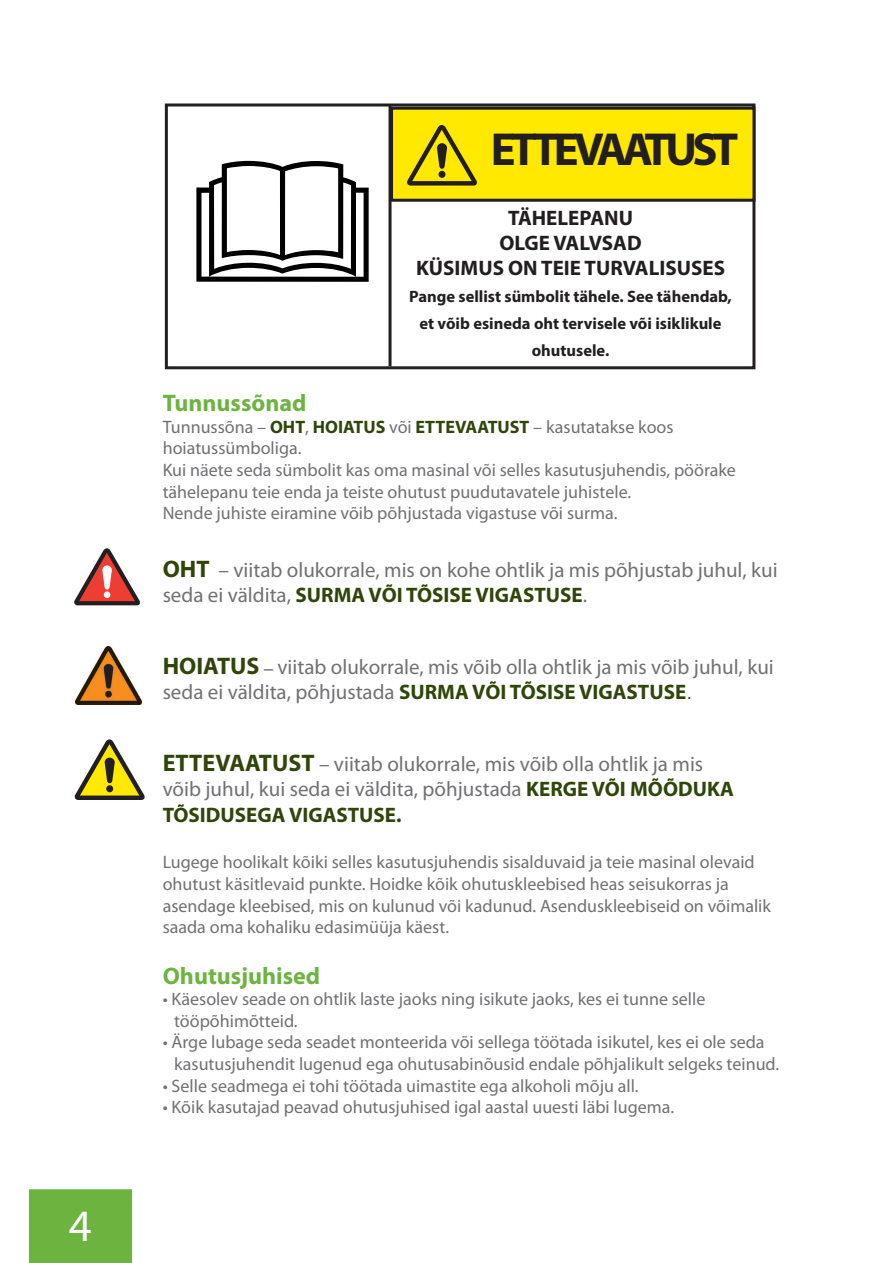
<style>
.page{position:relative;width:893px;height:1263px;background:#fff}
.page>*{position:absolute;margin:0;border:0;box-sizing:border-box;transform-origin:0 0}
.t1{font:700 46.5px "Myriad Pro";letter-spacing:-.1em;color:#231f20}
.t2{font:45px "Myriad Pro";color:#fff}
.t3{font:700 24px "Myriad Pro";color:#6cb43f}
.t4{font:21px/25.2px "Myriad Pro";color:#717074}
.t5{font:700 21px/25.2px "Myriad Pro";color:#231f20;text-align:center}
.t6{font:18px/21.6px "Myriad Pro";color:#717074}
.t7{font:700 16.5px/27px "Myriad Pro";color:#231f20;text-align:center}
.s1{font-weight:700;color:#31450b}
.s2{font-weight:700;font-size:24px;color:#31450b}
.s3{font-family:"Times";font-size:18px;color:#231f20}
</style>
<div class="page">
<div style="left:29px;top:1189px;width:103px;height:74px;background:#6cb43f;border:2px solid #6cb43f"></div>
<div style="left:165px;top:103px;width:590px;height:266px;border:3px solid #231f20"></div>
<svg style="left:196px;top:160px;width:173px;height:122px"></svg>
<div style="left:392px;top:108px;width:362px;height:92px;background:#ffe901"></div>
<div style="left:390px;top:107px;width:365px;height:95px;border:3px solid #231f20"></div>
<svg style="left:74px;top:548px;width:66px;height:57px"></svg>
<img style="left:76px;top:647px;width:65px;height:57px">
<svg style="left:407px;top:125px;width:70px;height:61px"></svg>
<hr style="left:389px;top:104px;width:3px;height:262px;background:#231f20">
<svg style="left:74px;top:739px;width:71px;height:61px"></svg>
<h2 class="t2" style="left:69px;top:1201px;width:25px">4</h2>
<p class="t1" style="left:491px;top:119px;width:249px">ETTEVAATUST</p>
<p class="t5" style="left:499px;top:205px;width:144px">TÄHELEPANU<br>OLGE VALVSAD</p>
<p class="t5" style="left:416px;top:255px;width:310px">KÜSIMUS ON TEIE TURVALISUSES</p>
<p class="t7" style="left:409px;top:283px;width:324px">Pange sellist sümbolit tähele. See tähendab, et võib esineda oht tervisele või isiklikule ohutusele.</p>
<p class="t3" style="left:163px;top:387px;width:145px">Tunnussõnad</p>
<p class="t6" style="left:163px;top:416px;width:512px">Tunnussõna – <span class="s1">OHT</span>, <span class="s1">HOIATUS</span> või <span class="s1">ETTEVAATUST</span> – kasutatakse koos hoiatussümboliga.</p>
<p class="t6" style="left:163px;top:459px;width:575px">Kui näete seda sümbolit kas oma masinal või selles kasutusjuhendis, pöörake tähelepanu teie enda ja teiste ohutust puudutavatele juhistele.<br>Nende juhiste eiramine võib põhjustada vigastuse või surma.</p>
<p class="t4" style="left:163px;top:557px;width:616px"><span class="s2">OHT</span> – viitab olukorrale, mis on kohe ohtlik ja mis põhjustab juhul, kui seda ei väldita, <span class="s1">SURMA VÕI TÕSISE VIGASTUSE</span>.</p>
<p class="t4" style="left:163px;top:655px;width:613px"><span class="s2">HOIATUS</span> <span class="s3">–</span> viitab olukorrale, mis võib olla ohtlik ja mis võib juhul, kui seda ei väldita, põhjustada <span class="s1">SURMA VÕI TÕSISE VIGASTUSE</span><span class="s3">.</span></p>
<p class="t4" style="left:163px;top:752px;width:573px"><span class="s2">ETTEVAATUST</span> – viitab olukorrale, mis võib olla ohtlik ja mis võib juhul, kui seda ei väldita, põhjustada <span class="s1">KERGE VÕI MÕÕDUKA<br>TÕSIDUSEGA VIGASTUSE.</span></p>
<p class="t6" style="left:163px;top:852px;width:610px">Lugege hoolikalt kõiki selles kasutusjuhendis sisalduvaid ja teie masinal olevaid ohutust käsitlevaid punkte. Hoidke kõik ohutuskleebised heas seisukorras ja asendage kleebised, mis on kulunud või kadunud. Asenduskleebiseid on võimalik saada oma kohaliku edasimüüja käest.</p>
<p class="t3" style="left:163px;top:960px;width:159px">Ohutusjuhised</p>
<p class="t6" style="left:174px;top:989px;width:533px;text-indent:-11px">• Käesolev seade on ohtlik laste jaoks ning isikute jaoks, kes ei tunne selle tööpõhimõtteid.</p>
<p class="t6" style="left:174px;top:1032px;width:607px;text-indent:-11px">• Ärge lubage seda seadet monteerida või sellega töötada isikutel, kes ei ole seda kasutusjuhendit lugenud ega ohutusabinõusid endale põhjalikult selgeks teinud.</p>
<p class="t6" style="left:163px;top:1075px;width:477px">• Selle seadmega ei tohi töötada uimastite ega alkoholi mõju all.</p>
<p class="t6" style="left:163px;top:1097px;width:513px">• Kõik kasutajad peavad ohutusjuhised igal aastal uuesti läbi lugema.</p>
</div>
